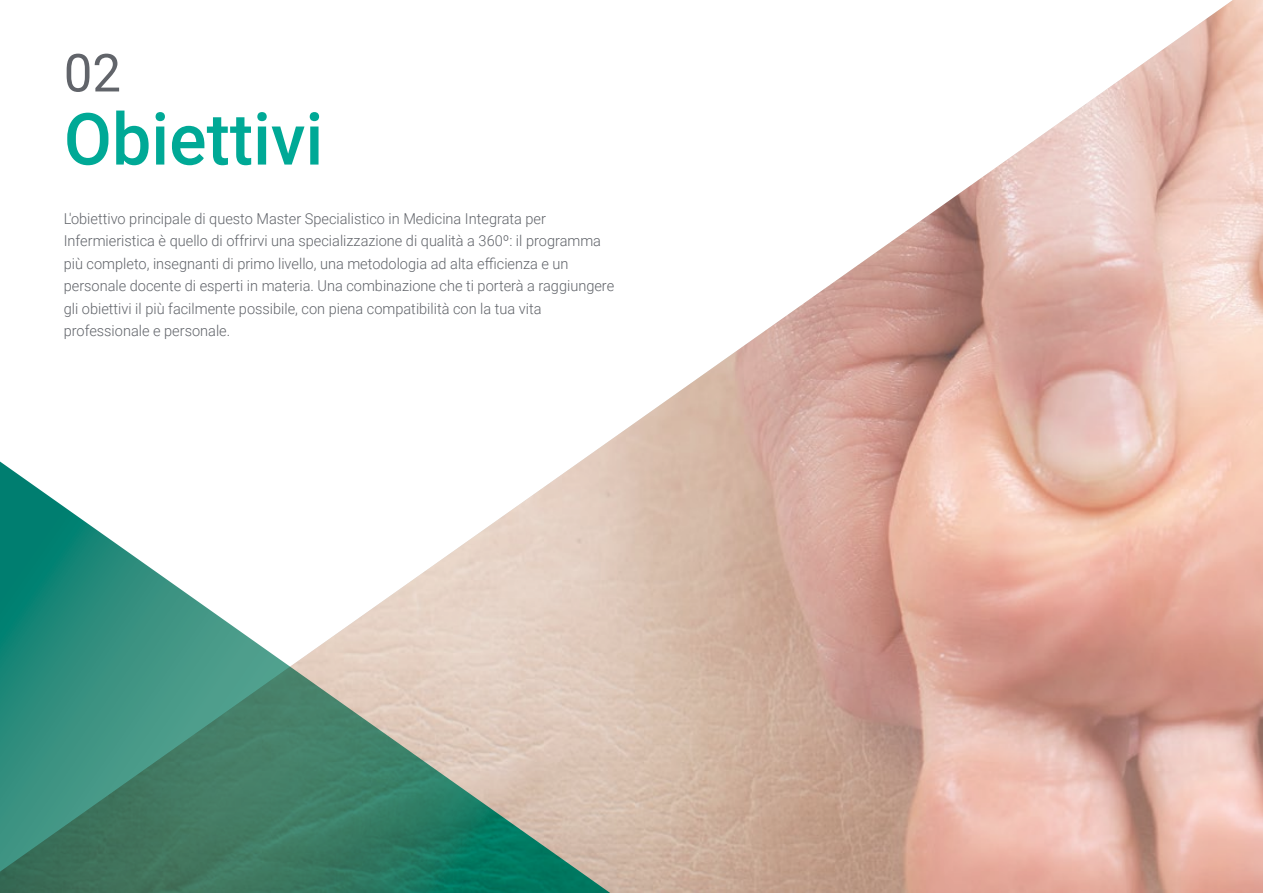
<style>
.page{position:relative;width:1263px;height:893px;background:#fff}
.page>*{position:absolute;margin:0;border:0;box-sizing:border-box;transform-origin:0 0}
.t1{font:500 72px "Roboto";color:#00a996}
.t2{font:52.5px "Roboto";color:#61646a}
.t3{font:300 15px/22.5px "Roboto";color:#61646a}
</style>
<div class="page">
<img style="left:602px;top:0;width:661px;height:893px">
<svg style="left:0;top:446px;width:640px;height:447px"></svg>
<h2 class="t2" style="left:64px;top:36px;width:59px">02</h2>
<h1 class="t1" style="left:64px;top:89px;width:261px">Obiettivi</h1>
<p class="t3" style="left:64px;top:207px;width:552px">L'obiettivo principale di questo Master Specialistico in Medicina Integrata per Infermieristica è quello di offrirvi una specializzazione di qualità a 360º: il programma più completo, insegnanti di primo livello, una metodologia ad alta efficienza e un personale docente di esperti in materia. Una combinazione che ti porterà a raggiungere gli obiettivi il più facilmente possibile, con piena compatibilità con la tua vita professionale e personale.</p>
</div>
